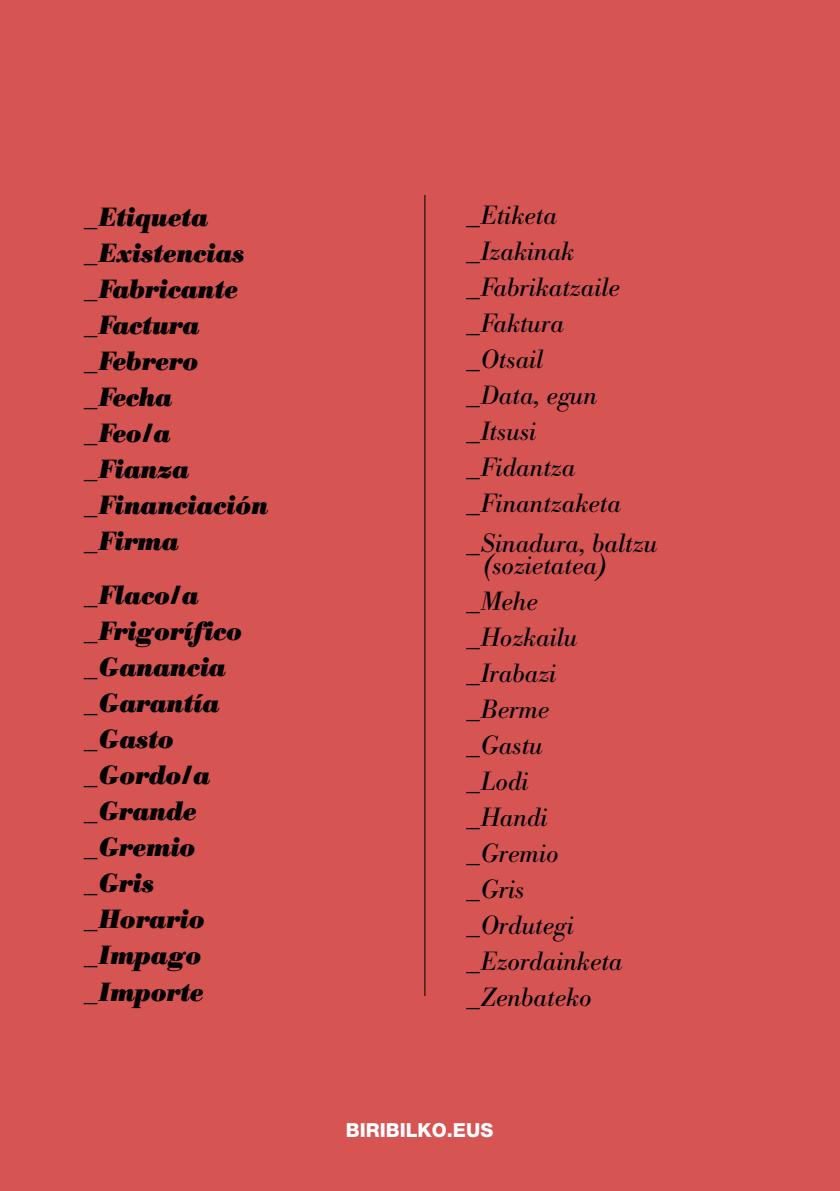
<style>
.page{position:relative;width:840px;height:1191px;background:#fff}
.page>*{position:absolute;margin:0;border:0;box-sizing:border-box;transform-origin:0 0}
.t1{font:italic 26px/36px "Bodoni BE";color:#000}
.t2{font:italic 700 26px/36px "Bodoni BE";color:#000}
.t3{font:800 19.4px "Helvetica Neue";color:#fff}
</style>
<div class="page">
<div style="left:0;top:0;width:839px;height:1191px;background:#d65452"></div>
<hr style="left:424px;top:195px;width:1px;height:801px;background:#000">
<p class="t2" style="left:86px;top:199px;width:184px">_Etiqueta _Existencias _Fabricante _Factura _Febrero _Fecha<br>_Feo/a _Fianza _Financiación _Firma</p>
<p class="t2" style="left:86px;top:577px;width:158px">_Flaco/a _Frigorífico _Ganancia _Garantía _Gasto _Gordo/a _Grande _Gremio _Gris _Horario _Impago _Importe</p>
<p class="t1" style="left:467px;top:198px;width:154px">_Etiketa _Izakinak _Fabrikatzaile _Faktura _Otsail _Data, egun _Itsusi _Fidantza _Finantzaketa</p>
<p class="t1" style="left:482px;top:533px;width:177px;line-height:22px;text-indent:-14px">_Sinadura, baltzu (sozietatea)</p>
<p class="t1" style="left:467px;top:584px;width:156px">_Mehe _Hozkailu _Irabazi _Berme _Gastu<br>_Lodi<br>_Handi _Gremio<br>_Gris _Ordutegi _Ezordainketa _Zenbateko</p>
<p class="t3" style="left:346px;top:1118px;width:149px">BIRIBILKO.EUS</p>
</div>
